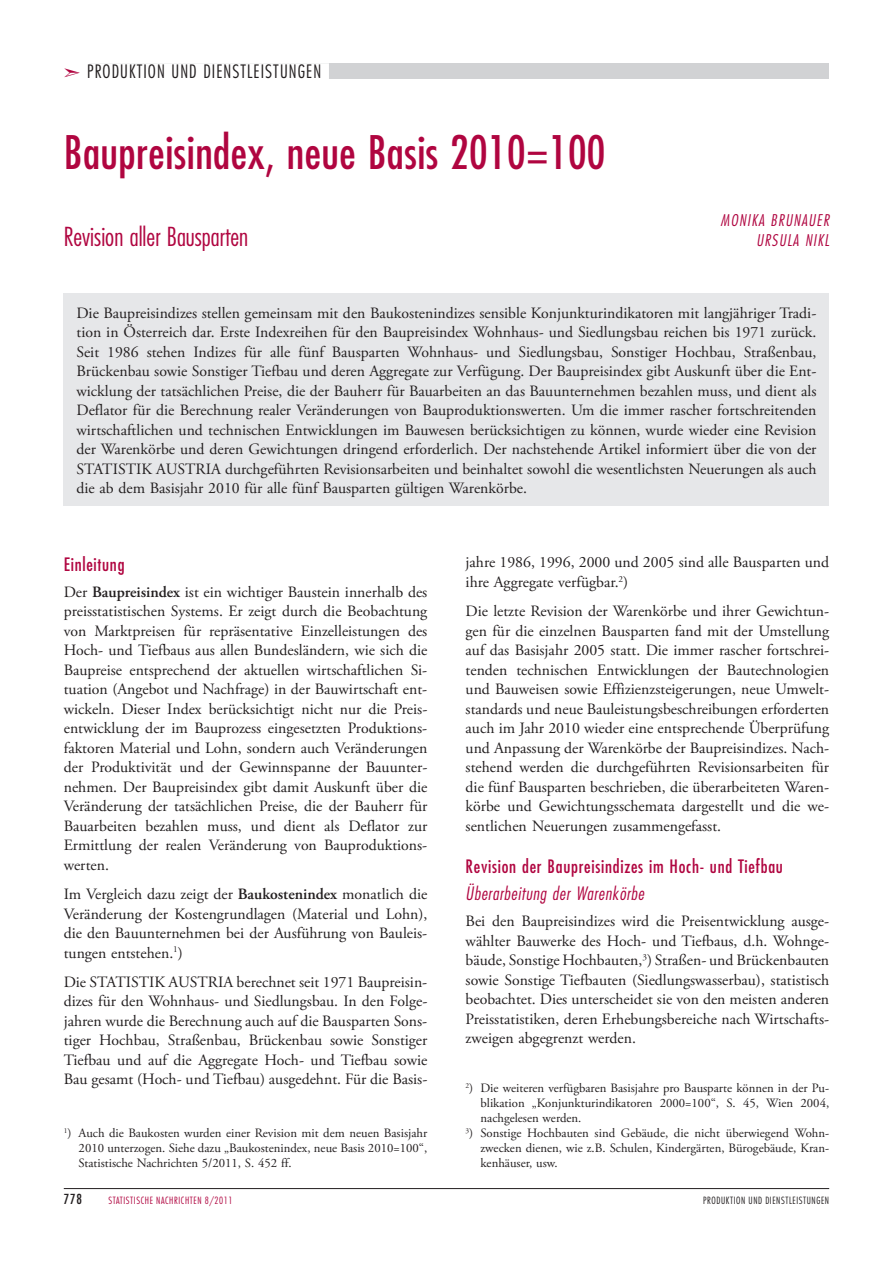
<style>
.page{position:relative;width:893px;height:1263px;background:#fff}
.page>*{position:absolute;margin:0;border:0;box-sizing:border-box;transform-origin:0 0}
.t1{font:condensed 45px "Futura Std";letter-spacing:.01em;color:#b00540}
.t2{font:300 condensed 25.5px "Futura Std";color:#b00540}
.t3{font:condensed 18px "Futura Std";letter-spacing:.04em;color:#b00540}
.t4{font:300 condensed 18px "Futura Std";letter-spacing:.06em;color:#231f20}
.t5{font:italic 300 condensed 18px "Futura Std";letter-spacing:.04em;color:#b00540}
.t6{font:15.75px/19.5px "Adobe Garamond Pro";color:#231f20;text-align:justify}
.t7{font:italic 300 condensed 15.75px/19.5px "Futura Std";letter-spacing:.08em;color:#b00540;text-align:right}
.t8{font:condensed 13.5px "Futura Std";color:#231f20}
.t9{font:12.75px/15px "Adobe Garamond Pro";color:#231f20;text-align:justify}
.t10{font:300 condensed 9.75px "Futura Std";letter-spacing:.06em;color:#b00540}
.t11{font:300 condensed 9.75px "Futura Std";letter-spacing:.06em;color:#231f20}
.s1{font-weight:600}
</style>
<div class="page">
<hr style="left:64px;top:1188px;width:765px;height:1px;background:#231f20">
<div style="left:89px;top:64px;width:740px;height:15px;background:#d1d2d4"></div>
<div style="left:87px;top:63px;width:242px;height:18px;background:#fff"></div>
<div style="left:64px;top:293px;width:765px;height:213px;background:#e6e7e9"></div>
<p class="t4" style="left:87px;top:61px;width:236px">PRODUKTION UND DIENSTLEISTUNGEN</p>
<h1 class="t1" style="left:64px;top:125px;width:543px">Baupreisindex, neue Basis 2010=100</h1>
<h2 class="t2" style="left:64px;top:221px;width:186px">REVISION ALLER BAUSPARTEN</h2>
<p class="t7" style="left:721px;top:211px;width:110px">Monika brunauer<br>Ursula Nikl</p>
<p class="t6" style="left:77px;top:303px;width:741px">Die Baupreisindizes stellen gemeinsam mit den Baukostenindizes sensible Konjunkturindikatoren mit langjähriger Tradi&shy;tion in Österreich dar. Erste Indexreihen für den Baupreisindex Wohnhaus- und Siedlungsbau reichen bis 1971 zurück.<br>Seit 1986 stehen Indizes für alle fünf Bausparten Wohnhaus- und Siedlungsbau, Sonstiger Hochbau, Straßenbau, Brückenbau sowie Sonstiger Tiefbau und deren Aggregate zur Verfügung. Der Baupreisindex gibt Auskunft über die Ent&shy;wicklung der tatsächlichen Preise, die der Bauherr für Bauarbeiten an das Bauunternehmen bezahlen muss, und dient als Deflator für die Berechnung realer Veränderungen von Bauproduktionswerten. Um die immer rascher fortschreitenden wirtschaftlichen und technischen Entwicklungen im Bauwesen berücksichtigen zu können, wurde wieder eine Revision der Warenkörbe und deren Gewichtungen dringend erforderlich. Der nachstehende Artikel informiert über die von der STATISTIK AUSTRIA durchgeführten Revisionsarbeiten und beinhaltet sowohl die wesentlichsten Neuerungen als auch die ab dem Basisjahr 2010 für alle fünf Bausparten gültigen Warenkörbe.</p>
<p class="t3" style="left:64px;top:553px;width:62px">Einleitung</p>
<p class="t6" style="left:64px;top:582px;width:365px">Der <span class="s1">Baupreisindex</span> ist ein wichtiger Baustein innerhalb des preisstatistischen Systems. Er zeigt durch die Beobachtung von Marktpreisen für repräsentative Einzelleistungen des Hoch- und Tiefbaus aus allen Bundesländern, wie sich die Baupreise entsprechend der aktuellen wirtschaftlichen Si&shy;tuation (Angebot und Nachfrage) in der Bauwirtschaft ent&shy;wickeln. Dieser Index berücksichtigt nicht nur die Preis&shy;entwicklung der im Bauprozess eingesetzten Produktions&shy;faktoren Material und Lohn, sondern auch Veränderungen der Produktivität und der Gewinnspanne der Bauunter&shy;nehmen. Der Baupreisindex gibt damit Auskunft über die Veränderung der tatsächlichen Preise, die der Bauherr für Bauarbeiten bezahlen muss, und dient als Deflator zur Ermittlung der realen Veränderung von Bauproduktions&shy;werten.</p>
<p class="t6" style="left:64px;top:885px;width:365px">Im Vergleich dazu zeigt der <span class="s1">Baukostenindex</span> monatlich die Veränderung der Kostengrundlagen (Material und Lohn), die den Bauunternehmen bei der Ausführung von Bauleis&shy;tungen entstehen.<sup>1</sup>)</p>
<p class="t6" style="left:64px;top:972px;width:365px">Die STATISTIK AUSTRIA berechnet seit 1971 Baupreisin&shy;dizes für den Wohnhaus- und Siedlungsbau. In den Folge&shy;jahren wurde die Berechnung auch auf die Bausparten Sons&shy;tiger Hochbau, Straßenbau, Brückenbau sowie Sonstiger Tiefbau und auf die Aggregate Hoch- und Tiefbau sowie Bau gesamt (Hoch- und Tiefbau) ausgedehnt. Für die Basis-</p>
<p class="t9" style="left:79px;top:1126px;width:350px;text-indent:-15px"><sup>1</sup>) Auch die Baukosten wurden einer Revision mit dem neuen Basisjahr 2010 unterzogen. Siehe dazu „Baukostenindex, neue Basis 2010=100“, Statistische Nachrichten 5/2011, S. 452 ff.</p>
<p class="t6" style="left:466px;top:553px;width:365px">jahre 1986, 1996, 2000 und 2005 sind alle Bausparten und ihre Aggregate verfügbar.<sup>2</sup>)</p>
<p class="t6" style="left:466px;top:602px;width:365px">Die letzte Revision der Warenkörbe und ihrer Gewichtun&shy;gen für die einzelnen Bausparten fand mit der Umstellung auf das Basisjahr 2005 statt. Die immer rascher fortschrei&shy;tenden technischen Entwicklungen der Bautechnologien und Bauweisen sowie Effizienzsteigerungen, neue Umwelt&shy;standards und neue Bauleistungsbeschreibungen erforderten auch im Jahr 2010 wieder eine entsprechende Überprüfung und Anpassung der Warenkörbe der Baupreisindizes. Nach&shy;stehend werden die durchgeführten Revisionsarbeiten für die fünf Bausparten beschrieben, die überarbeiteten Waren&shy;körbe und Gewichtungsschemata dargestellt und die we&shy;sentlichen Neuerungen zusammengefasst.</p>
<p class="t3" style="left:466px;top:856px;width:319px">Revision der Baupreisindizes im Hoch- und Tiefbau</p>
<p class="t5" style="left:466px;top:883px;width:180px">Überarbeitung der Warenkörbe</p>
<p class="t6" style="left:466px;top:912px;width:365px">Bei den Baupreisindizes wird die Preisentwicklung ausge&shy;wählter Bauwerke des Hoch- und Tiefbaus, d.h. Wohnge&shy;bäude, Sonstige Hochbauten,<sup>3</sup>) Straßen- und Brückenbauten sowie Sonstige Tiefbauten (Siedlungswasserbau), statistisch beobachtet. Dies unterscheidet sie von den meisten anderen Preisstatistiken, deren Erhebungsbereiche nach Wirtschafts&shy;zweigen abgegrenzt werden.</p>
<p class="t9" style="left:480px;top:1081px;width:350px;text-indent:-15px"><sup>2</sup>) Die weiteren verfügbaren Basisjahre pro Bausparte können in der Pu&shy;blikation „Konjunkturindikatoren 2000=100“, S. 45, Wien 2004, nachgelesen werden.</p>
<p class="t9" style="left:480px;top:1126px;width:350px;text-indent:-15px"><sup>3</sup>) Sonstige Hochbauten sind Gebäude, die nicht überwiegend Wohn&shy;zwecken dienen, wie z.B. Schulen, Kindergärten, Bürogebäude, Kran&shy;kenhäuser, usw.</p>
<p class="t8" style="left:64px;top:1191px;width:20px">778</p>
<p class="t10" style="left:108px;top:1195px;width:126px">STATISTISCHE NACHRICHTEN 8/2011</p>
<p class="t11" style="left:703px;top:1195px;width:127px">PRODUKTION UND DIENSTLEISTUNGEN</p>
</div>
